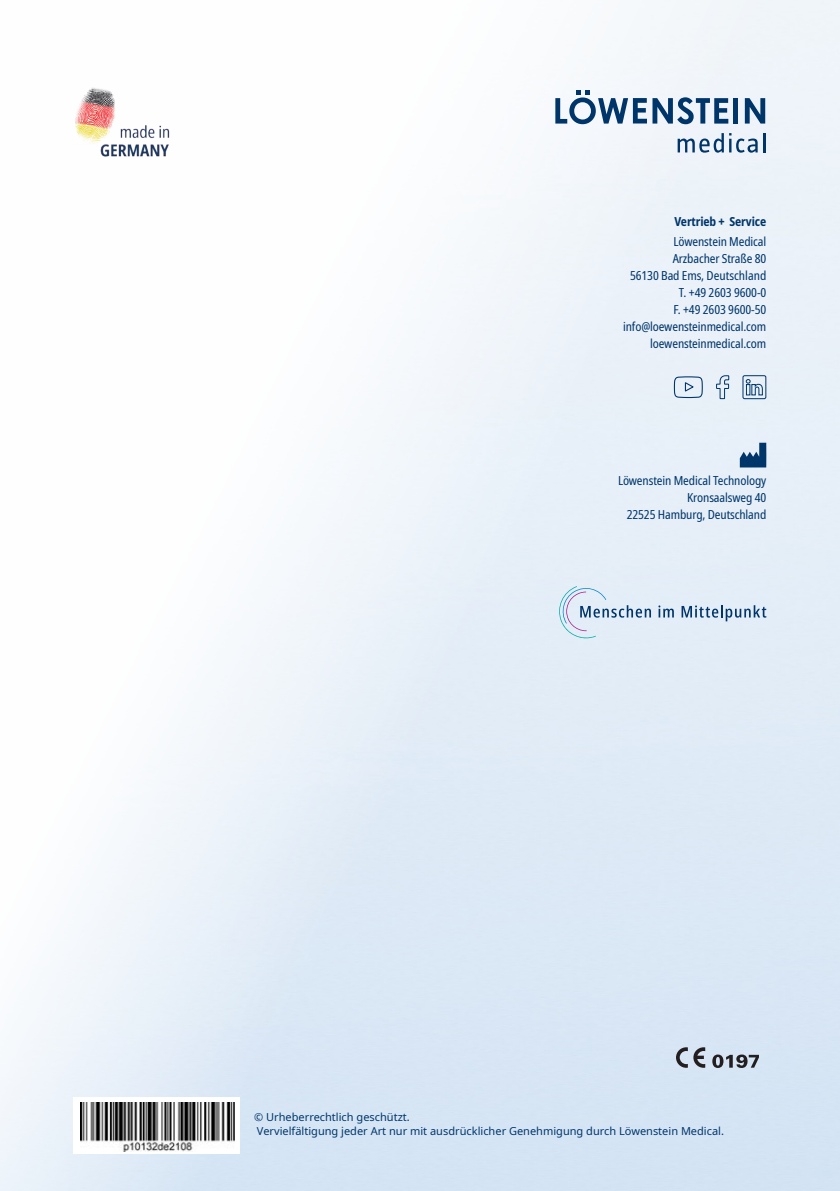
<style>
.page{position:relative;width:840px;height:1191px;background:#fff}
.page>*{position:absolute;margin:0;border:0;box-sizing:border-box;transform-origin:0 0}
.t1{font:condensed 12.4px/17px "Noto Sans";letter-spacing:-.01em;color:#00356a;text-align:right}
.t2{font:700 condensed 12.4px "Noto Sans";letter-spacing:-.01em;color:#00356a}
.t3{font:11px/13.2px "Noto Sans";color:#00356a}
</style>
<div class="page">
<img style="left:0;top:0;width:839px;height:1191px">
<div style="left:74px;top:1097px;width:166px;height:57px;background:#fff"></div>
<img style="left:81px;top:1102px;width:154px;height:49px">
<img style="left:66px;top:85px;width:107px;height:74px">
<svg style="left:744px;top:98px;width:20px;height:26px"></svg>
<hr style="left:733px;top:98px;width:4px;height:26px;background:#00356a">
<svg style="left:555px;top:90px;width:91px;height:34px"></svg>
<svg style="left:652px;top:97px;width:76px;height:27px"></svg>
<svg style="left:677px;top:133px;width:87px;height:20px"></svg>
<svg style="left:741px;top:375px;width:25px;height:25px"></svg>
<svg style="left:715px;top:375px;width:14px;height:24px"></svg>
<svg style="left:673px;top:376px;width:30px;height:23px"></svg>
<svg style="left:739px;top:443px;width:27px;height:24px"></svg>
<svg style="left:555px;top:585px;width:95px;height:56px"></svg>
<svg style="left:658px;top:605px;width:15px;height:12px"></svg>
<svg style="left:681px;top:605px;width:84px;height:16px"></svg>
<svg style="left:712px;top:1054px;width:46px;height:14px"></svg>
<svg style="left:675px;top:1047px;width:12px;height:20px"></svg>
<svg style="left:693px;top:1047px;width:11px;height:20px"></svg>
<p class="t2" style="left:674px;top:213px;width:93px">Vertrieb + Service</p>
<p class="t1" style="left:673px;top:233px;width:94px">Löwenstein Medical</p>
<p class="t1" style="left:629px;top:250px;width:138px">Arzbacher Straße 80<br>56130 Bad Ems, Deutschland</p>
<p class="t1" style="left:678px;top:284px;width:89px">T. +49 2603 9600-0</p>
<p class="t1" style="left:673px;top:301px;width:94px">F. +49 2603 9600-50</p>
<p class="t1" style="left:622px;top:318px;width:145px">info@loewensteinmedical.com</p>
<p class="t1" style="left:649px;top:335px;width:117px">loewensteinmedical.com</p>
<p class="t1" style="left:617px;top:472px;width:150px">Löwenstein Medical Technology<br>Kronsaalsweg 40<br>22525 Hamburg, Deutschland</p>
<p class="t3" style="left:254px;top:1111px;width:471px">© Urheberrechtlich geschützt.<br>Vervielfältigung jeder Art nur mit ausdrücklicher Genehmigung durch Löwenstein Medical.</p>
</div>
